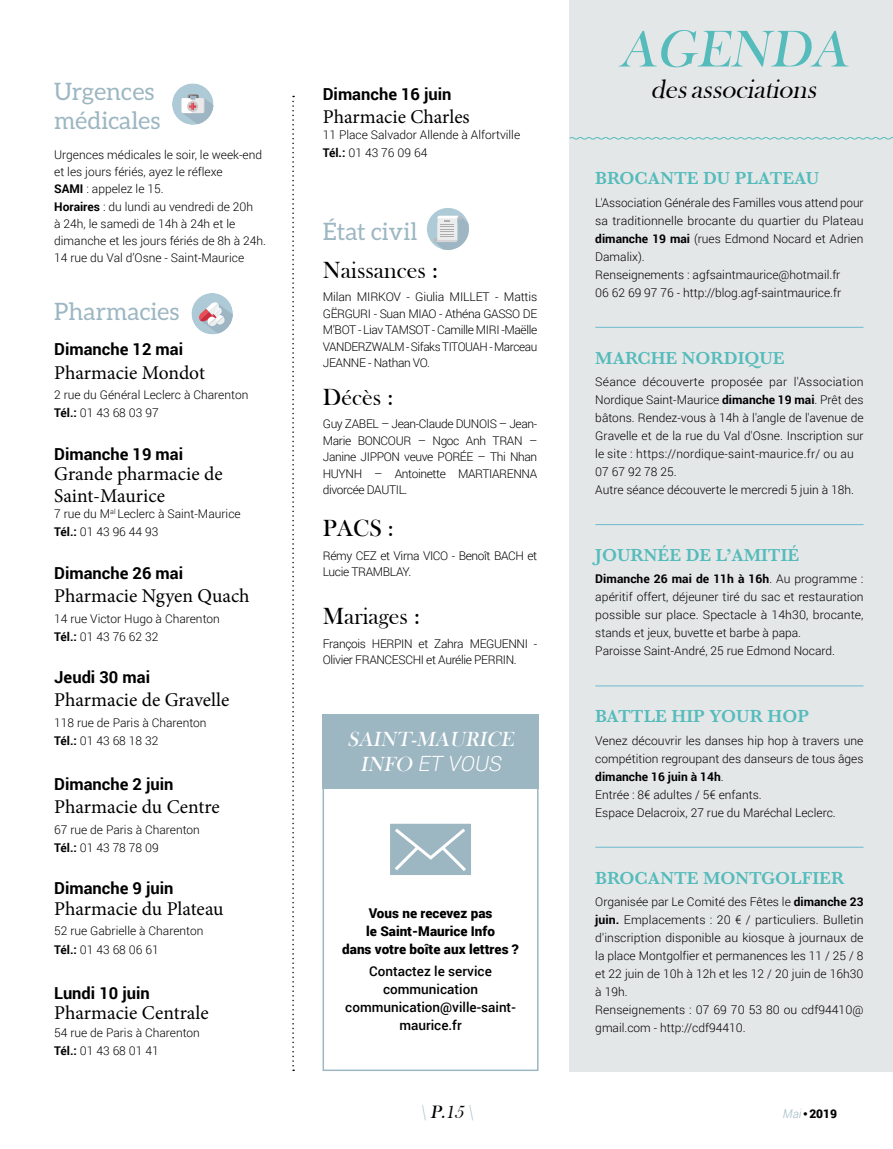
<style>
.page{position:relative;width:893px;height:1149px;background:#fff}
.page>*{position:absolute;margin:0;border:0;box-sizing:border-box;transform-origin:0 0}
.t1{font:italic 53.4px "Bask Old Face";color:#5bb}
.t2{font:italic 27.15px "Bask Old Face";color:#000}
.t3{font:24px/28.8px "Aleo";color:#9cb6c2}
.t4{font:24px "Bask Old Face";color:#000}
.t5{font:italic 21px "Bask Old Face";color:#fff}
.t6{font:italic 300 21px "Roboto";color:#fff}
.t7{font:19.5px/21.6px "Minion Pro";color:#000}
.t8{font:italic 18.45px "Bask Old Face";color:#000}
.t9{font:600 18px "Baskerville";color:#5bb}
.t10{font:700 16.5px "Roboto";color:#000}
.t11{font:500 13.5px/18px "Roboto";color:#000;text-align:center}
.t12{font:900 13.5px/18px "Roboto";color:#000;text-align:center}
.t13{font:300 12px/18px "Roboto";color:#000}
.t14{font:300 12px/16.5px "Roboto";letter-spacing:-.03em;color:#000}
.t15{font:900 12px "Roboto";color:#000}
.s1{font-weight:700}
.s2{font-family:"Bask Old Face";font-weight:400}
.s3{color:#9cb6c2}
.s4{font-weight:300;font-style:italic;color:#9cb6c2}
</style>
<div class="page">
<div style="left:570px;top:0;width:323px;height:1070px;background:#e4e7e8"></div>
<div style="left:172px;top:83px;width:41px;height:42px;background:#afcad7;border-radius:50%"></div>
<svg style="left:181px;top:95px;width:32px;height:30px"></svg>
<div style="left:191px;top:293px;width:42px;height:41px;background:#afcad7;border-radius:50%"></div>
<svg style="left:199px;top:301px;width:34px;height:33px"></svg>
<svg style="left:292px;top:96px;width:2px;height:974px"></svg>
<svg style="left:427px;top:208px;width:42px;height:42px"></svg>
<div style="left:323px;top:782px;width:216px;height:288px;border:2px solid #9cb6c2"></div>
<div style="left:323px;top:713px;width:216px;height:75px;background:#9cb6c2"></div>
<svg style="left:390px;top:823px;width:81px;height:51px;background:#a8bfc9"></svg>
<svg style="left:569px;top:136px;width:324px;height:4px"></svg>
<hr style="left:595px;top:327px;width:268px;height:1px;background:#6dbbcf">
<hr style="left:595px;top:524px;width:268px;height:1px;background:#6dbbcf">
<hr style="left:595px;top:685px;width:268px;height:1px;background:#6dbbcf">
<hr style="left:595px;top:846px;width:268px;height:1px;background:#6dbbcf">
<h3 class="t3" style="left:54px;top:77px;width:107px">Urgences médicales</h3>
<p class="t13" style="left:54px;top:145px;width:213px;line-height:17.2px">Urgences médicales le soir, le week-end et les jours fériés, ayez le réflexe<br><span class="s1">SAMI</span> : appelez le 15.<br><span class="s1">Horaires</span> : du lundi au vendredi de 20h<br>à 24h, le samedi de 14h à 24h et le dimanche et les jours fériés de 8h à 24h.<br>14 rue du Val d’Osne - Saint-Maurice</p>
<h3 class="t3" style="left:54px;top:296px;width:126px">Pharmacies</h3>
<h3 class="t10" style="left:54px;top:338px;width:130px">Dimanche 12 mai</h3>
<h3 class="t7" style="left:54px;top:361px;width:152px">Pharmacie Mondot</h3>
<p class="t13" style="left:54px;top:385px;width:196px">2 rue du Général Leclerc à Charenton<br><span class="s1">Tél.:</span> 01 43 68 03 97</p>
<h3 class="t10" style="left:54px;top:442px;width:130px">Dimanche 19 mai</h3>
<h3 class="t7" style="left:54px;top:463px;width:170px">Grande pharmacie de<br>Saint-Maurice</h3>
<p class="t13" style="left:54px;top:504px;width:188px">7 rue du M<sup>al</sup> Leclerc à Saint-Maurice<br><span class="s1">Tél.:</span> 01 43 96 44 93</p>
<h3 class="t10" style="left:54px;top:561px;width:130px">Dimanche 26 mai</h3>
<h3 class="t7" style="left:54px;top:585px;width:197px">Pharmacie Ngyen Quach</h3>
<p class="t13" style="left:54px;top:609px;width:167px">14 rue Victor Hugo à Charenton<br><span class="s1">Tél.:</span> 01 43 76 62 32</p>
<h3 class="t10" style="left:54px;top:665px;width:97px">Jeudi 30 mai</h3>
<h3 class="t7" style="left:54px;top:689px;width:177px">Pharmacie de Gravelle</h3>
<p class="t13" style="left:54px;top:713px;width:154px">118 rue de Paris à Charenton<br><span class="s1">Tél.:</span> 01 43 68 18 32</p>
<h3 class="t10" style="left:54px;top:772px;width:121px">Dimanche 2 juin</h3>
<h3 class="t7" style="left:54px;top:796px;width:167px">Pharmacie du Centre</h3>
<p class="t13" style="left:54px;top:820px;width:147px">67 rue de Paris à Charenton<br><span class="s1">Tél.:</span> 01 43 78 78 09</p>
<h3 class="t10" style="left:54px;top:876px;width:121px">Dimanche 9 juin</h3>
<h3 class="t7" style="left:54px;top:897px;width:171px">Pharmacie du Plateau</h3>
<p class="t13" style="left:54px;top:921px;width:151px">52 rue Gabrielle à Charenton<br><span class="s1">Tél.:</span> 01 43 68 06 61</p>
<h3 class="t10" style="left:54px;top:980px;width:97px">Lundi 10 juin</h3>
<h3 class="t7" style="left:54px;top:1001px;width:156px">Pharmacie Centrale</h3>
<p class="t13" style="left:54px;top:1022px;width:147px">54 rue de Paris à Charenton<br><span class="s1">Tél.:</span> 01 43 68 01 41</p>
<h3 class="t10" style="left:323px;top:82px;width:130px">Dimanche 16 juin</h3>
<h3 class="t7" style="left:323px;top:106px;width:148px">Pharmacie Charles</h3>
<p class="t13" style="left:323px;top:125px;width:199px">11 Place Salvador Allende à Alfortville<br><span class="s1">Tél.:</span> 01 43 76 09 64</p>
<h3 class="t3" style="left:323px;top:217px;width:96px">État civil</h3>
<h3 class="t4" style="left:323px;top:257px;width:117px">Naissances :</h3>
<p class="t13" style="left:323px;top:288px;width:216px;line-height:16.5px;text-align:justify">Milan MIRKOV - Giulia MILLET - Mattis GËRGURI - Suan MIAO - Athéna GASSO DE M’BOT - Liav TAMSOT - Camille MIRI -Maëlle VANDERZWALM - Sifaks TITOUAH - Marceau JEANNE - Nathan VO.</p>
<h3 class="t4" style="left:323px;top:383px;width:72px">Décès :</h3>
<p class="t13" style="left:323px;top:415px;width:216px;line-height:16.5px;text-align:justify">Guy ZABEL – Jean-Claude DUNOIS – Jean-Marie BONCOUR – Ngoc Anh TRAN – Janine JIPPON veuve PORÉE – Thi Nhan HUYNH – Antoinette MARTIARENNA divorcée DAUTIL.</p>
<h3 class="t4" style="left:323px;top:515px;width:72px">PACS :</h3>
<p class="t14" style="left:323px;top:546px;width:216px">Rémy CEZ et Virna VICO - Benoît BACH et<br>Lucie TRAMBLAY.</p>
<h3 class="t4" style="left:323px;top:603px;width:99px">Mariages :</h3>
<p class="t14" style="left:323px;top:634px;width:216px">François HERPIN et Zahra MEGUENNI -<br>Olivier FRANCESCHI et Aurélie PERRIN.</p>
<h3 class="t5" style="left:348px;top:727px;width:172px">SAINT-MAURICE</h3>
<h3 class="t6" style="left:360px;top:748px;width:147px"><span class="s2">INFO</span> ET VOUS</h3>
<p class="t12" style="left:342px;top:903px;width:178px">Vous ne recevez pas<br>le Saint-Maurice Info<br>dans votre boîte aux lettres ?</p>
<p class="t11" style="left:345px;top:961px;width:172px">Contactez le service communication communication@ville-saint&shy;maurice.fr</p>
<h1 class="t1" style="left:619px;top:19px;width:241px">AGENDA</h1>
<h2 class="t2" style="left:651px;top:74px;width:173px">des associations</h2>
<h3 class="t9" style="left:595px;top:166px;width:226px">BROCANTE DU PLATEAU</h3>
<p class="t13" style="left:595px;top:193px;width:270px">L'Association Générale des Familles vous attend pour sa traditionnelle brocante du quartier du Plateau <span class="s1">dimanche 19 mai</span> (rues Edmond Nocard et Adrien Damalix).<br>Renseignements : agfsaintmaurice@hotmail.fr<br>06 62 69 97 76 - http://blog.agf-saintmaurice.fr</p>
<h3 class="t9" style="left:595px;top:345px;width:191px">MARCHE NORDIQUE</h3>
<p class="t13" style="left:595px;top:372px;width:270px">Séance découverte proposée par l'Association Nordique Saint-Maurice <span class="s1">dimanche 19 mai</span>. Prêt des bâtons. Rendez-vous à 14h à l'angle de l'avenue de Gravelle et de la rue du Val d'Osne. Inscription sur le site : https://nordique-saint-maurice.fr/ ou au 07 67 92 78 25.<br>Autre séance découverte le mercredi 5 juin à 18h.</p>
<h3 class="t9" style="left:595px;top:542px;width:205px">JOURNÉE DE L’AMITIÉ</h3>
<p class="t13" style="left:595px;top:569px;width:270px"><span class="s1">Dimanche 26 mai de 11h à 16h</span>. Au programme : apéritif offert, déjeuner tiré du sac et restauration possible sur place. Spectacle à 14h30, brocante, stands et jeux, buvette et barbe à papa.<br>Paroisse Saint-André, 25 rue Edmond Nocard.</p>
<h3 class="t9" style="left:595px;top:703px;width:215px">BATTLE HIP YOUR HOP</h3>
<p class="t13" style="left:595px;top:730px;width:270px">Venez découvrir les danses hip hop à travers une compétition regroupant des danseurs de tous âges <span class="s1">dimanche 16 juin à 14h</span>.<br>Entrée : 8€ adultes / 5€ enfants.<br>Espace Delacroix, 27 rue du Maréchal Leclerc.</p>
<h3 class="t9" style="left:595px;top:864px;width:251px">BROCANTE MONTGOLFIER</h3>
<p class="t13" style="left:595px;top:891px;width:270px">Organisée par Le Comité des Fêtes le <span class="s1">dimanche 23 juin.</span> Emplacements : 20 € / particuliers. Bulletin d'inscription disponible au kiosque à journaux de la place Montgolfier et permanences les 11 / 25 / 8 et 22 juin de 10h à 12h et les 12 / 20 juin de 16h30 à 19h.<br>Renseignements : 07 69 70 53 80 ou cdf94410@ gmail.com - http://cdf94410.</p>
<h3 class="t8" style="left:420px;top:1101px;width:54px"><span class="s3">\</span> P.15 <span class="s3">\</span></h3>
<p class="t15" style="left:783px;top:1104px;width:56px"><span class="s4">Mai</span><span class="s2">•</span>2019</p>
</div>
